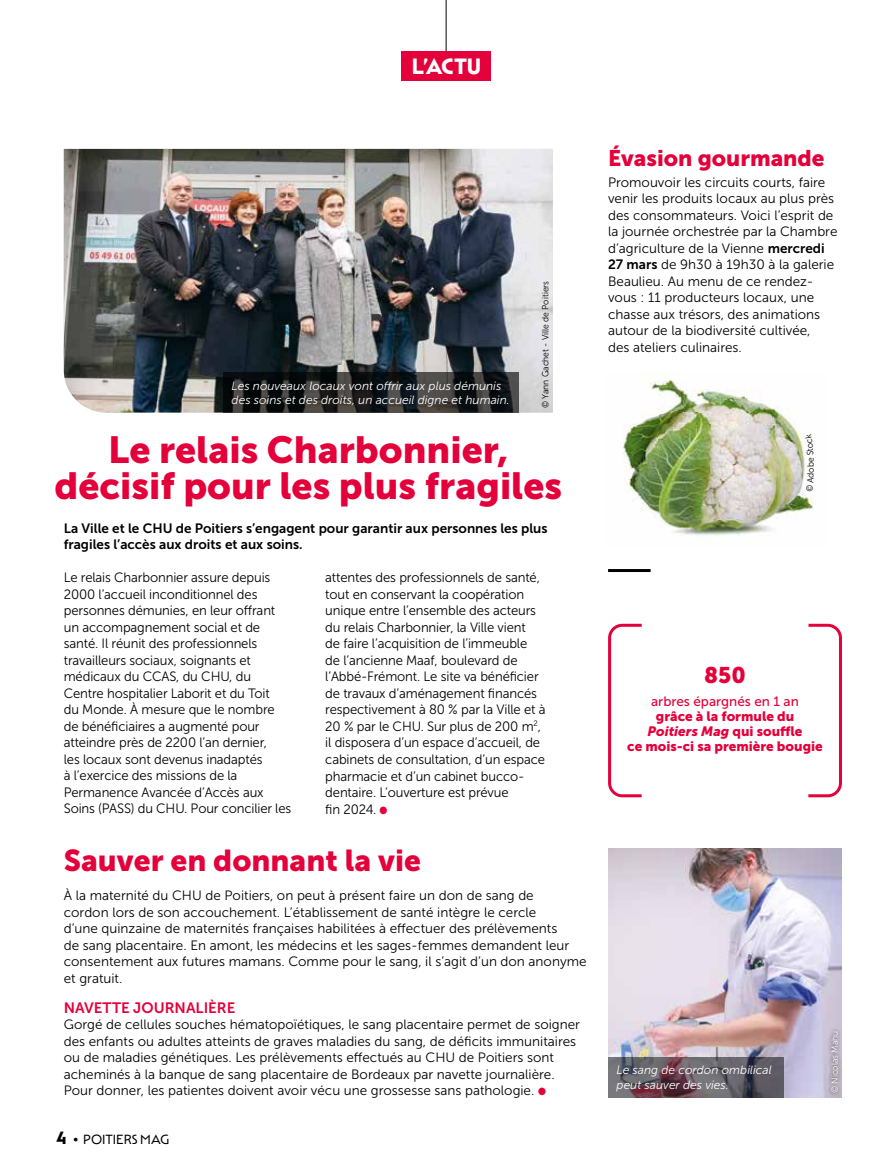
<style>
.page{position:relative;width:893px;height:1170px;background:#fff}
.page>*{position:absolute;margin:0;border:0;box-sizing:border-box;transform-origin:0 0}
.t1{font:37.5px/36px "Museo Sans 900";color:#e4003a;text-align:center}
.t2{font:30px "Museo Sans 900";color:#e4003a}
.t3{font:22.5px "Museo Sans 900";color:#e4003a}
.t4{font:700 22.5px "Mendl Sans Dusk";color:#fff}
.t5{font:15px "Museo Sans 700";color:#e4003a}
.t6{font:13.5px/16.5px "Museo Sans 300";color:#000}
.t7{font:13.5px/16.5px "Museo Sans 700";color:#000}
.t8{font:13.5px/15px "Museo Sans 900";color:#e4003a;text-align:center}
.t9{font:13.5px "Museo Sans 500";color:#e4003a}
.t10{font:13.5px "Mendl Sans Dusk";color:#000}
.t11{font:italic 12px/14.4px "Museo Sans 300";color:#fff}
.t12{font:9px "Museo Sans 300";color:#000;scale:.95 1}
.t13{font:9px "Museo Sans 300";color:#fff;scale:.95 1}
.s1{color:#e4003a}
.s2{font-weight:700;font-size:18px}
.s3{font-weight:700}
.s4{font-family:"Museo Sans 700"}
.s5{font-style:italic}
</style>
<div class="page">
<hr style="left:446px;top:0;width:1px;height:81px;background:#000">
<div style="left:402px;top:51px;width:89px;height:30px;background:#e4003a"></div>
<img style="left:64px;top:149px;width:489px;height:263px">
<img style="left:608px;top:848px;width:234px;height:249px">
<svg style="left:608px;top:623px;width:34px;height:175px"></svg>
<svg style="left:808px;top:623px;width:34px;height:175px"></svg>
<hr style="left:608px;top:569px;width:43px;height:3px;background:#000">
<svg style="left:608px;top:1056px;width:175px;height:41px;background:#655b63"></svg>
<svg style="left:223px;top:372px;width:295px;height:40px;background:#222424"></svg>
<div style="left:827px;top:1026px;width:15px;height:70px;background:#000;opacity:.75"></div>
<img style="left:623px;top:374px;width:191px;height:162px">
<svg style="left:805px;top:434px;width:9px;height:58px"></svg>
<h3 class="t4" style="left:412px;top:52px;width:71px">L’ACTU</h3>
<p class="t11" style="left:232px;top:378px;width:280px">Les nouveaux locaux vont offrir aux plus démunis des soins et des droits, un accueil digne et humain.</p>
<p class="t12" style="left:541px;top:408px;width:136px;rotate:-90deg">© Yann Gachet - Ville de Poitiers</p>
<h1 class="t1" style="left:54px;top:432px;width:509px">Le relais Charbonnier, décisif pour les plus fragiles</h1>
<p class="t7" style="left:64px;top:520px;width:485px">La Ville et le CHU de Poitiers s’engagent pour garantir aux personnes les plus fragiles l’accès aux droits et aux soins.</p>
<p class="t6" style="left:64px;top:569px;width:229px">Le relais Charbonnier assure depuis 2000 l’accueil inconditionnel des personnes démunies, en leur offrant un accompagnement social et de santé. Il réunit des professionnels travailleurs sociaux, soignants et médicaux du CCAS, du CHU, du Centre hospitalier Laborit et du Toit<br>du Monde. À mesure que le nombre de bénéficiaires a augmenté pour atteindre près de 2200 l’an dernier,<br>les locaux sont devenus inadaptés<br>à l’exercice des missions de la Permanence Avancée d’Accès aux Soins (PASS) du CHU. Pour concilier les</p>
<p class="t6" style="left:325px;top:569px;width:222px">attentes des professionnels de santé, tout en conservant la coopération unique entre l’ensemble des acteurs du relais Charbonnier, la Ville vient<br>de faire l’acquisition de l’immeuble<br>de l’ancienne Maaf, boulevard de l’Abbé-Frémont. Le site va bénéficier de travaux d’aménagement financés respectivement à 80 % par la Ville et à 20 % par le CHU. Sur plus de 200 m<sup>2</sup>, il disposera d’un espace d’accueil, de cabinets de consultation, d’un espace pharmacie et d’un cabinet bucco&shy;dentaire. L’ouverture est prévue<br>fin 2024. <span class="s1">●</span></p>
<h2 class="t2" style="left:64px;top:843px;width:359px">Sauver en donnant la vie</h2>
<p class="t6" style="left:64px;top:887px;width:524px">À la maternité du CHU de Poitiers, on peut à présent faire un don de sang de<br>cordon lors de son accouchement. L’établissement de santé intègre le cercle<br>d’une quinzaine de maternités françaises habilitées à effectuer des prélèvements<br>de sang placentaire. En amont, les médecins et les sages-femmes demandent leur consentement aux futures mamans. Comme pour le sang, il s’agit d’un don anonyme et gratuit.</p>
<p class="t5" style="left:64px;top:999px;width:173px">NAVETTE JOURNALIÈRE</p>
<p class="t6" style="left:64px;top:1016px;width:518px">Gorgé de cellules souches hématopoïétiques, le sang placentaire permet de soigner des enfants ou adultes atteints de graves maladies du sang, de déficits immunitaires ou de maladies génétiques. Les prélèvements effectués au CHU de Poitiers sont acheminés à la banque de sang placentaire de Bordeaux par navette journalière.<br>Pour donner, les patientes doivent avoir vécu une grossesse sans pathologie. <span class="s1">●</span></p>
<p class="t10" style="left:56px;top:1131px;width:115px"><span class="s2">4</span> <span class="s3">•</span> POITIERS MAG</p>
<h3 class="t3" style="left:608px;top:145px;width:218px">Évasion gourmande</h3>
<p class="t6" style="left:608px;top:174px;width:231px">Promouvoir les circuits courts, faire venir les produits locaux au plus près des consommateurs. Voici l’esprit de la journée orchestrée par la Chambre d’agriculture de la Vienne <span class="s4">mercredi 27 mars</span> de 9h30 à 19h30 à la galerie Beaulieu. Au menu de ce rendez&shy;vous : 11 producteurs locaux, une chasse aux trésors, des animations autour de la biodiversité cultivée,<br>des ateliers culinaires.</p>
<h3 class="t3" style="left:704px;top:662px;width:43px">850</h3>
<p class="t9" style="left:651px;top:694px;width:149px">arbres épargnés en 1 an</p>
<p class="t8" style="left:627px;top:708px;width:197px">grâce à la formule du<br><span class="s5">Poitiers Mag</span> qui souffle<br>ce mois-ci sa première bougie</p>
<p class="t11" style="left:617px;top:1063px;width:157px">Le sang de cordon ombilical peut sauver des vies.</p>
<p class="t13" style="left:830px;top:1092px;width:67px;rotate:-90deg">© Nicolas Mahu</p>
</div>
